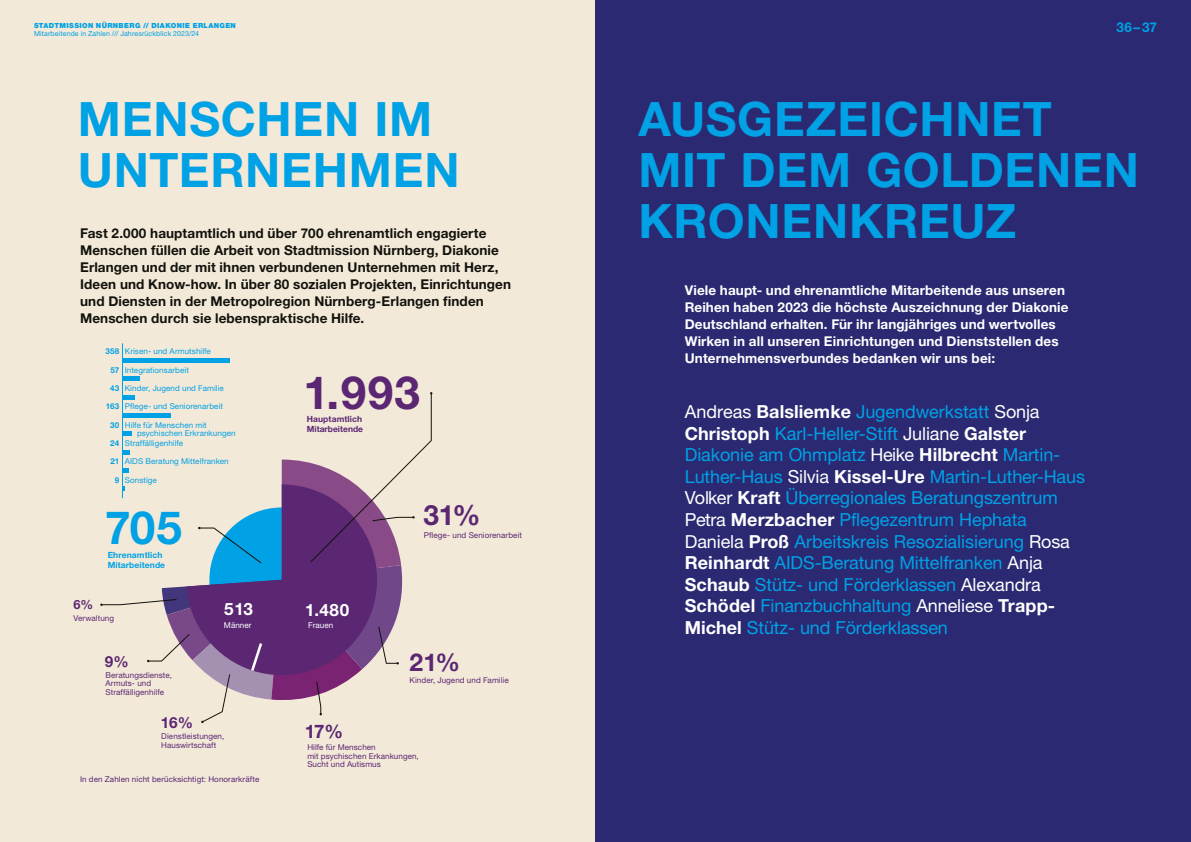
<style>
.page{position:relative;width:1191px;height:842px;background:#fff}
.page>*{position:absolute;margin:0;border:0;box-sizing:border-box;transform-origin:0 0}
.t1{font:700 47.5px/51px "Helvetica Neue LT Pro";letter-spacing:.015em;color:#00a1e5}
.t2{font:700 45.9px "Helvetica Neue LT Pro";color:#5b2773}
.t3{font:700 45.9px "Helvetica Neue LT Pro";color:#00a1e5}
.t4{font:700 28px "Helvetica Neue LT Pro";color:#5b2773}
.t5{font:700 24.6px "Helvetica Neue LT Pro";color:#5b2773}
.t6{font:700 18.7px "Helvetica Neue LT Pro";color:#5b2773}
.t7{font:18px/21.6px "Helvetica Neue LT Pro";letter-spacing:-.005em;color:#00a1e5}
.t8{font:700 17px "Helvetica Neue LT Pro";letter-spacing:.04em;color:#fff}
.t9{font:700 15.3px "Helvetica Neue LT Pro";color:#5b2773}
.t10{font:700 13.5px/17px "Helvetica Neue LT Pro";letter-spacing:.005em;color:#12120d}
.t11{font:700 13.5px/17px "Helvetica Neue LT Pro";letter-spacing:.005em;color:#fff}
.t12{font:700 13.5px "Helvetica Neue LT Pro";color:#00a1e5}
.t13{font:700 12.7px "Helvetica Neue LT Pro";color:#5b2773}
.t14{font:700 8.5px/10.2px "Helvetica Neue LT Pro";color:#5b2773}
.t15{font:700 8.5px/10.2px "Helvetica Neue LT Pro";letter-spacing:.01em;color:#00a1e5}
.t16{font:8.1px/8.5px "Helvetica Neue LT Pro";letter-spacing:.005em;color:#5b2773}
.t17{font:8.1px/8.3px "Helvetica Neue LT Pro";letter-spacing:.005em;color:#00a1e5}
.t18{font:700 8.1px "Helvetica Neue LT Pro";letter-spacing:.025em;color:#00a1e5}
.t19{font:8.1px "Helvetica Neue LT Pro";letter-spacing:.005em;color:#fff}
.t20{font:8px "Helvetica Neue LT Pro";letter-spacing:.015em;color:#552371}
.t21{font:7px "Helvetica Neue LT Pro";letter-spacing:.02em;color:#00a1e5}
.t22{font:900 7px "Helvetica Neue LT Pro";letter-spacing:.05em;color:#00a1e5}
.s1{color:#fff}
.s2{font-weight:700;color:#fff}
</style>
<div class="page">
<div style="left:0;top:0;width:595px;height:842px;background:#f3e9d8"></div>
<svg style="left:100px;top:392px;width:332px;height:331px"></svg>
<div style="left:122px;top:431px;width:10px;height:5px;background:#00a1e5"></div>
<div style="left:122px;top:413px;width:49px;height:5px;background:#00a1e5"></div>
<div style="left:122px;top:395px;width:13px;height:5px;background:#00a1e5"></div>
<div style="left:122px;top:376px;width:18px;height:5px;background:#00a1e5"></div>
<div style="left:123px;top:358px;width:106px;height:5px;background:#00a1e5"></div>
<hr style="left:122px;top:343px;width:1px;height:155px;background:#00a1e5">
<div style="left:595px;top:0;width:596px;height:842px;background:#2a2972"></div>
<p class="t22" style="left:34px;top:21px;width:203px">STADTMISSION NÜRNBERG // DIAKONIE ERLANGEN</p>
<p class="t21" style="left:34px;top:30px;width:167px">Mitarbeitende in Zahlen /// Jahresrückblick 2023/24</p>
<h1 class="t1" style="left:78px;top:93px;width:383px">MENSCHEN IM<br>UNTERNEHMEN</h1>
<p class="t10" style="left:80px;top:225px;width:432px">Fast 2.000 hauptamtlich und über 700 ehrenamtlich engagierte Menschen füllen die Arbeit von Stadtmission Nürnberg, Diakonie Erlangen und der mit ihnen verbundenen Unternehmen mit Herz, Ideen und Know-how. In über 80 sozialen Projekten, Einrichtungen und Diensten in der Metropolregion Nürnberg-Erlangen finden Menschen durch sie lebenspraktische Hilfe.</p>
<p class="t17" style="left:125px;top:347px;width:88px">Krisen- und Armutshilfe</p>
<p class="t18" style="left:105px;top:346px;width:15px">358</p>
<p class="t17" style="left:125px;top:365px;width:66px">Integrationsarbeit</p>
<p class="t18" style="left:110px;top:365px;width:10px">57</p>
<p class="t17" style="left:125px;top:384px;width:101px">Kinder, Jugend und Familie</p>
<p class="t18" style="left:110px;top:383px;width:11px">43</p>
<p class="t17" style="left:125px;top:402px;width:100px">Pflege- und Seniorenarbeit</p>
<p class="t18" style="left:106px;top:401px;width:15px">163</p>
<p class="t17" style="left:137px;top:420px;width:100px;text-indent:-12px">Hilfe für Menschen mit psychischen Erkrankungen</p>
<p class="t18" style="left:110px;top:420px;width:11px">30</p>
<p class="t17" style="left:125px;top:439px;width:60px">Straffälligenhilfe</p>
<p class="t18" style="left:110px;top:438px;width:11px">24</p>
<p class="t17" style="left:125px;top:457px;width:105px">AIDS Beratung Mittelfranken</p>
<p class="t18" style="left:110px;top:456px;width:10px">21</p>
<p class="t18" style="left:115px;top:475px;width:6px">9</p>
<p class="t17" style="left:125px;top:475px;width:34px">Sonstige</p>
<h2 class="t3" style="left:105px;top:499px;width:78px">705</h2>
<p class="t13" style="left:73px;top:597px;width:21px">6%</p>
<p class="t15" style="left:108px;top:550px;width:59px">Ehrenamtlich<br>Mitarbeitende</p>
<p class="t16" style="left:73px;top:613px;width:42px">Verwaltung</p>
<p class="t9" style="left:105px;top:652px;width:25px">9%</p>
<p class="t16" style="left:106px;top:670px;width:68px">Beratungsdienste,<br>Armuts- und<br>Straffälligenhilfe</p>
<p class="t8" style="left:224px;top:598px;width:31px">513</p>
<p class="t19" style="left:224px;top:620px;width:29px">Männer</p>
<h2 class="t2" style="left:303px;top:364px;width:118px">1.993</h2>
<p class="t14" style="left:307px;top:414px;width:58px">Hauptamtlich<br>Mitarbeitende</p>
<p class="t8" style="left:305px;top:599px;width:45px">1.480</p>
<p class="t19" style="left:308px;top:620px;width:27px">Frauen</p>
<h3 class="t4" style="left:423px;top:498px;width:59px">31%</h3>
<p class="t16" style="left:424px;top:530px;width:100px">Pflege- und Seniorenarbeit</p>
<h3 class="t5" style="left:410px;top:647px;width:52px">21%</h3>
<p class="t16" style="left:410px;top:676px;width:101px">Kinder, Jugend und Familie</p>
<p class="t9" style="left:161px;top:713px;width:34px">16%</p>
<p class="t16" style="left:161px;top:732px;width:64px">Dienstleistungen,</p>
<p class="t6" style="left:305px;top:720px;width:40px">17%</p>
<p class="t16" style="left:161px;top:740px;width:57px">Hauswirtschaft</p>
<p class="t16" style="left:307px;top:743px;width:113px">Hilfe für Menschen<br>mit psychischen Erkankungen,<br>Sucht und Autismus</p>
<p class="t20" style="left:80px;top:775px;width:181px">In den Zahlen nicht berücksichtigt: Honorarkräfte</p>
<p class="t12" style="left:1116px;top:19px;width:42px">36–37</p>
<h1 class="t1" style="left:638px;top:93px;width:502px">AUSGEZEICHNET<br>MIT DEM GOLDENEN<br>KRONENKREUZ</h1>
<p class="t11" style="left:685px;top:281px;width:385px">Viele haupt- und ehrenamtliche Mitarbeitende aus unseren Reihen haben 2023 die höchste Auszeichnung der Diakonie Deutschland erhalten. Für ihr langjähriges und wertvolles Wirken in all unseren Einrichtungen und Dienststellen des Unternehmensverbundes bedanken wir uns bei:</p>
<p class="t7" style="left:685px;top:400px;width:402px"><span class="s1">Andreas</span> <span class="s2">Balsliemke</span> Jugendwerkstatt <span class="s1">Sonja </span><span class="s2">Christoph</span> Karl-Heller-Stift <span class="s1">Juliane</span> <span class="s2">Galster </span>Diakonie am Ohmplatz <span class="s1">Heike</span> <span class="s2">Hilbrecht</span> Martin-Luther-Haus <span class="s1">Silvia</span> <span class="s2">Kissel-Ure</span> Martin-Luther-Haus <span class="s1">Volker</span> <span class="s2">Kraft</span> Überregionales Beratungszentrum <span class="s1">Petra</span> <span class="s2">Merzbacher</span> Pflegezentrum Hephata <span class="s1">Daniela</span> <span class="s2">Proß</span> Arbeitskreis Resozialisierung <span class="s1">Rosa </span><span class="s2">Reinhardt</span> AIDS-Beratung Mittelfranken <span class="s1">Anja </span><span class="s2">Schaub</span> Stütz- und Förderklassen <span class="s1">Alexandra </span><span class="s2">Schödel</span> Finanzbuchhaltung <span class="s1">Anneliese</span> <span class="s2">Trapp-Michel</span> Stütz- und Förderklassen</p>
</div>
